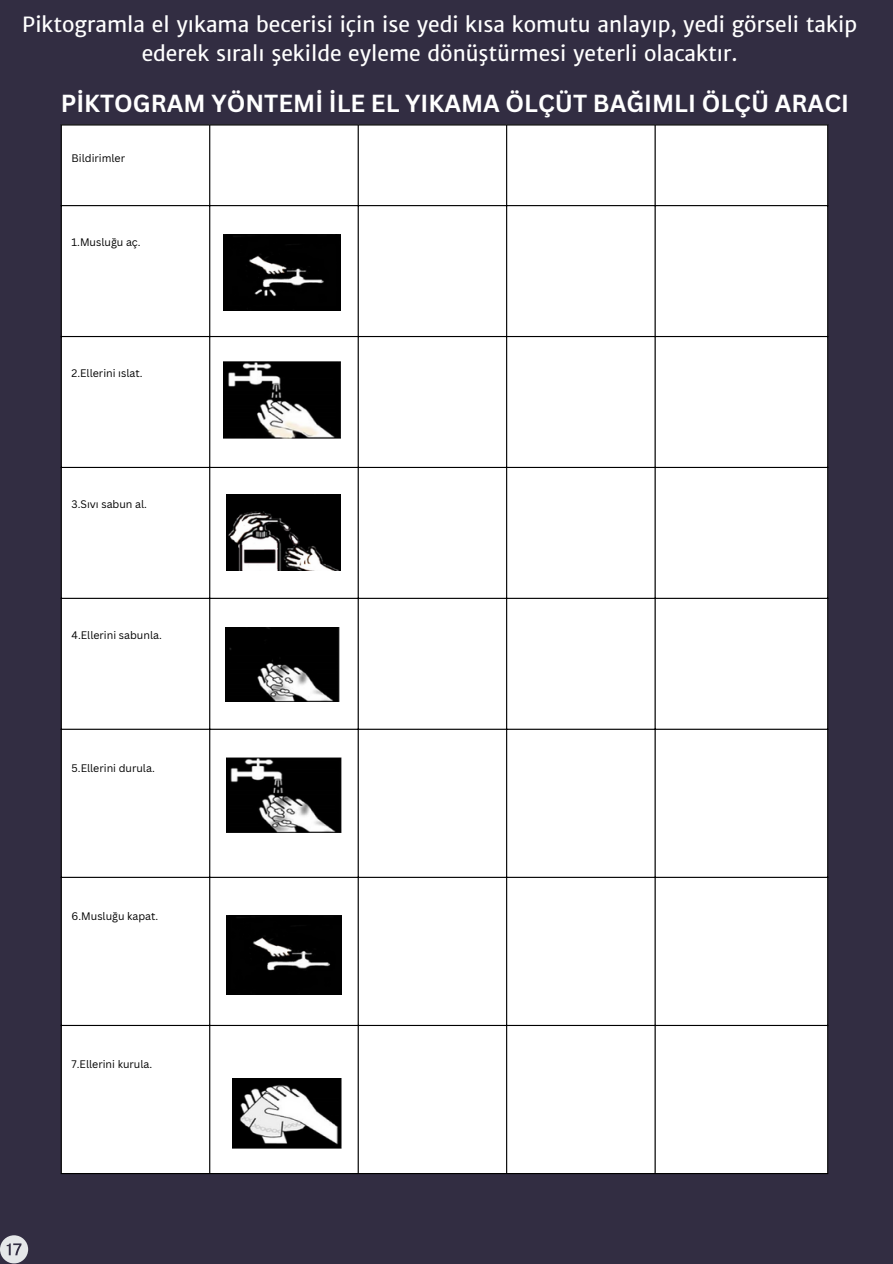
<style>
.page{position:relative;width:893px;height:1264px;background:#fff}
.page>*{position:absolute;margin:0;border:0;box-sizing:border-box;transform-origin:0 0}
.t1{font:700 24px "Canva Sans";color:#fff}
.t2{font:21px/29.2px "Merriweather Sans";color:#fff;text-align:center}
.t3{font:10.65px "Canva Sans";color:#000}
</style>
<div class="page">
<div style="left:0;top:0;width:892px;height:1263px;background:#322d42"></div>
<div style="left:62px;top:125px;width:765px;height:1047px;background:#fff"></div>
<hr style="left:61px;top:125px;width:1px;height:1047px;background:#000">
<hr style="left:209px;top:125px;width:1px;height:1047px;background:#000">
<hr style="left:357px;top:125px;width:2px;height:1047px;background:#000">
<hr style="left:506px;top:125px;width:1px;height:1047px;background:#000">
<hr style="left:654px;top:125px;width:1px;height:1047px;background:#000">
<hr style="left:827px;top:125px;width:1px;height:1047px;background:#000">
<hr style="left:61px;top:124px;width:767px;height:1px;background:#000">
<hr style="left:61px;top:205px;width:767px;height:1px;background:#000">
<hr style="left:61px;top:336px;width:767px;height:1px;background:#000">
<hr style="left:61px;top:467px;width:767px;height:1px;background:#000">
<hr style="left:61px;top:597px;width:767px;height:2px;background:#000">
<hr style="left:61px;top:728px;width:767px;height:1px;background:#000">
<hr style="left:61px;top:876px;width:767px;height:1px;background:#000">
<hr style="left:61px;top:1024px;width:767px;height:2px;background:#000">
<hr style="left:61px;top:1172px;width:767px;height:2px;background:#000">
<img style="left:224px;top:234px;width:117px;height:77px">
<img style="left:224px;top:362px;width:117px;height:76px">
<img style="left:227px;top:494px;width:113px;height:77px">
<img style="left:225px;top:627px;width:114px;height:74px">
<img style="left:227px;top:758px;width:115px;height:74px">
<img style="left:227px;top:915px;width:115px;height:79px">
<img style="left:232px;top:1078px;width:109px;height:70px">
<svg style="left:0;top:1235px;width:28px;height:28px"></svg>
<p class="t2" style="left:22px;top:10px;width:836px">Piktogramla el yıkama becerisi için ise yedi kısa komutu anlayıp, yedi görseli takip ederek sıralı şekilde eyleme dönüştürmesi yeterli olacaktır.</p>
<p class="t1" style="left:61px;top:86px;width:789px">PİKTOGRAM YÖNTEMİ İLE EL YIKAMA ÖLÇÜT BAĞIMLI ÖLÇÜ ARACI</p>
<p class="t3" style="left:72px;top:150px;width:55px">Bildirimler</p>
<p class="t3" style="left:72px;top:235px;width:71px">1.Musluğu aç.</p>
<p class="t3" style="left:72px;top:366px;width:72px">2.Ellerini ıslat.</p>
<p class="t3" style="left:72px;top:496px;width:77px">3.Sıvı sabun al.</p>
<p class="t3" style="left:72px;top:627px;width:92px">4.Ellerini sabunla.</p>
<p class="t3" style="left:72px;top:760px;width:85px">5.Ellerini durula.</p>
<p class="t3" style="left:72px;top:908px;width:88px">6.Musluğu kapat.</p>
<p class="t3" style="left:72px;top:1056px;width:82px">7.Ellerini kurula.</p>
</div>
